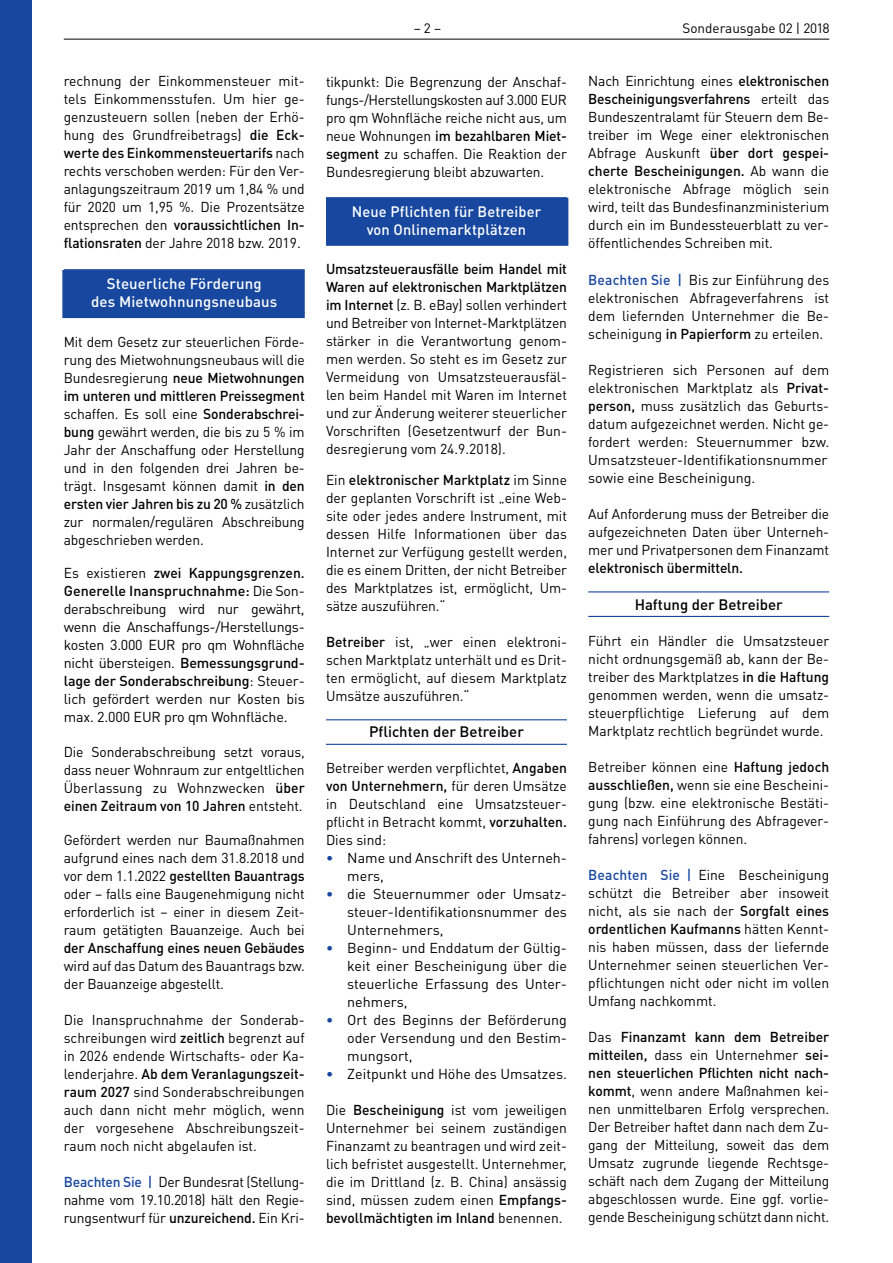
<style>
.page{position:relative;width:893px;height:1263px;background:#fff}
.page>*{position:absolute;margin:0;border:0;box-sizing:border-box;transform-origin:0 0}
.t1{font:500 15px/18px "DIN Pro";letter-spacing:.01em;color:#fff;text-align:center}
.t2{font:500 15px "DIN Pro";color:#000}
.t3{font:14.25px/18px "DIN Pro";color:#000;text-align:justify}
.t4{font:500 14.25px "DIN Pro";letter-spacing:-.01em;color:#000}
.t5{font:13.5px "DIN Pro";color:#000}
.s1{font-weight:500}
.s2{font-weight:500;color:#17479e}
</style>
<div class="page">
<hr style="left:64px;top:39px;width:765px;height:1px;background:#000">
<div style="left:326px;top:198px;width:242px;height:48px;background:#17479e;border:2px solid #17479e"></div>
<hr style="left:326px;top:197px;width:241px;height:1px;background:#17479e">
<hr style="left:326px;top:240px;width:241px;height:1px;background:#17479e">
<hr style="left:326px;top:719px;width:241px;height:1px;background:#17479e">
<hr style="left:326px;top:744px;width:241px;height:1px;background:#17479e">
<hr style="left:588px;top:591px;width:241px;height:1px;background:#17479e">
<hr style="left:588px;top:616px;width:241px;height:1px;background:#17479e">
<div style="left:62px;top:270px;width:243px;height:48px;background:#17479e"></div>
<hr style="left:64px;top:269px;width:241px;height:1px;background:#17479e">
<div style="left:0;top:0;width:32px;height:1263px;background:#17479e"></div>
<p class="t3" style="left:64px;top:71px;width:242px">rechnung der Einkommensteuer mit&shy;tels Einkommensstufen. Um hier ge&shy;genzusteuern sollen (neben der Erhö&shy;hung des Grundfreibetrags) <span class="s1">die Eck&shy;werte des Einkommensteuertarifs</span> nach rechts verschoben werden: Für den Ver&shy;anlagungszeitraum 2019 um 1,84 % und für 2020 um 1,95 %. Die Prozentsätze entsprechen den <span class="s1">voraussichtlichen In&shy;flationsraten</span> der Jahre 2018 bzw. 2019.</p>
<p class="t1" style="left:91px;top:274px;width:188px">Steuerliche Förderung<br>des Mietwohnungsneubaus</p>
<p class="t3" style="left:64px;top:333px;width:242px">Mit dem Gesetz zur steuerlichen Förde&shy;rung des Mietwohnungsneubaus will die Bundesregierung <span class="s1">neue Mietwohnungen im unteren und mittleren Preissegment </span>schaffen. Es soll eine <span class="s1">Sonderabschrei&shy;bung</span> gewährt werden, die bis zu 5 % im Jahr der Anschaffung oder Herstellung und in den folgenden drei Jahren be&shy;trägt. Insgesamt können damit <span class="s1">in den ersten vier Jahren bis zu 20 %</span> zusätzlich zur normalen/regulären Abschreibung abgeschrieben werden.</p>
<p class="t3" style="left:64px;top:564px;width:242px">Es existieren <span class="s1">zwei Kappungsgrenzen.<br>Generelle Inanspruchnahme:</span> Die Son&shy;derabschreibung wird nur gewährt, wenn die Anschaffungs-/Herstellungs&shy;kosten 3.000 EUR pro qm Wohnfläche nicht übersteigen. <span class="s1">Bemessungsgrund&shy;lage der Sonderabschreibung</span>: Steuer&shy;lich gefördert werden nur Kosten bis max. 2.000 EUR pro qm Wohnfläche.</p>
<p class="t3" style="left:64px;top:742px;width:242px">Die Sonderabschreibung setzt voraus, dass neuer Wohnraum zur entgeltlichen Überlassung zu Wohnzwecken <span class="s1">über einen Zeitraum von 10 Jahren</span> entsteht.</p>
<p class="t3" style="left:64px;top:831px;width:242px">Gefördert werden nur Baumaßnahmen aufgrund eines nach dem 31.8.2018 und vor dem 1.1.2022 <span class="s1">gestellten Bauantrags </span>oder – falls eine Baugenehmigung nicht erforderlich ist – einer in diesem Zeit&shy;raum getätigten Bauanzeige. Auch bei</p>
<p class="t4" style="left:64px;top:938px;width:242px">der Anschaffung eines neuen Gebäudes</p>
<p class="t3" style="left:64px;top:957px;width:242px">wird auf das Datum des Bauantrags bzw. der Bauanzeige abgestellt.</p>
<p class="t3" style="left:64px;top:1011px;width:242px">Die Inanspruchnahme der Sonderab&shy;schreibungen wird <span class="s1">zeitlich</span> begrenzt auf in 2026 endende Wirtschafts- oder Ka&shy;lenderjahre. <span class="s1">Ab dem Veranlagungszeit&shy;raum 2027</span> sind Sonderabschreibungen auch dann nicht mehr möglich, wenn der vorgesehene Abschreibungszeit&shy;raum noch nicht abgelaufen ist.</p>
<p class="t3" style="left:64px;top:1173px;width:242px"><span class="s2">Beachten Sie |</span> Der Bundesrat (Stellung&shy;nahme vom 19.10.2018) hält den Regie&shy;rungsentwurf für <span class="s1">unzureichend.</span> Ein Kri-</p>
<p class="t5" style="left:414px;top:19px;width:29px">– 2 –</p>
<p class="t5" style="left:682px;top:19px;width:149px">Sonderausgabe 02 | 2018</p>
<p class="t3" style="left:326px;top:73px;width:242px">tikpunkt: Die Begrenzung der Anschaf&shy;fungs-/Herstellungskosten auf 3.000 EUR pro qm Wohnfläche reiche nicht aus, um neue Wohnungen <span class="s1">im bezahlbaren Miet&shy;segment</span> zu schaffen. Die Reaktion der Bundesregierung bleibt abzuwarten.</p>
<p class="t1" style="left:352px;top:202px;width:191px">Neue Pflichten für Betreiber von Onlinemarktplätzen</p>
<p class="t3" style="left:326px;top:259px;width:242px"><span class="s1">Umsatzsteuerausfälle beim Handel mit Waren auf elektronischen Marktplätzen im Internet</span> (z. B. eBay) sollen verhindert und Betreiber von Internet-Marktplätzen stärker in die Verantwortung genom&shy;men werden. So steht es im Gesetz zur Vermeidung von Umsatzsteuerausfäl&shy;len beim Handel mit Waren im Internet und zur Änderung weiterer steuerlicher Vorschriften (Gesetzentwurf der Bun&shy;desregierung vom 24.9.2018).</p>
<p class="t3" style="left:326px;top:471px;width:242px">Ein <span class="s1">elektronischer Marktplatz</span> im Sinne der geplanten Vorschrift ist „eine Web&shy;site oder jedes andere Instrument, mit dessen Hilfe Informationen über das Internet zur Verfügung gestellt werden, die es einem Dritten, der nicht Betreiber des Marktplatzes ist, ermöglicht, Um&shy;sätze auszuführen.“</p>
<p class="t3" style="left:326px;top:633px;width:242px"><span class="s1">Betreiber</span> ist, „wer einen elektroni&shy;schen Marktplatz unterhält und es Drit&shy;ten ermöglicht, auf diesem Marktplatz Umsätze auszuführen.“</p>
<p class="t2" style="left:369px;top:722px;width:156px">Pflichten der Betreiber</p>
<p class="t3" style="left:326px;top:759px;width:242px">Betreiber werden verpflichtet, <span class="s1">Angaben von Unternehmern,</span> für deren Umsätze in Deutschland eine Umsatzsteuer&shy;pflicht in Betracht kommt, <span class="s1">vorzuhalten.<br></span>Dies sind:</p>
<p class="t3" style="left:347px;top:849px;width:221px;text-indent:-21px"><span class="s2">•</span> Name und Anschrift des Unterneh&shy;mers,</p>
<p class="t3" style="left:347px;top:885px;width:221px;text-indent:-21px"><span class="s2">•</span> die Steuernummer oder Umsatz&shy;steuer-Identifikationsnummer des Unternehmers,</p>
<p class="t3" style="left:347px;top:939px;width:221px;text-indent:-21px"><span class="s2">•</span> Beginn- und Enddatum der Gültig&shy;keit einer Bescheinigung über die steuerliche Erfassung des Unter&shy;nehmers,</p>
<p class="t3" style="left:347px;top:1011px;width:221px;text-indent:-21px"><span class="s2">•</span> Ort des Beginns der Beförderung oder Versendung und den Bestim&shy;mungsort,</p>
<p class="t3" style="left:326px;top:1065px;width:242px"><span class="s2">•</span> Zeitpunkt und Höhe des Umsatzes.</p>
<p class="t3" style="left:326px;top:1101px;width:242px">Die <span class="s1">Bescheinigung</span> ist vom jeweiligen Unternehmer bei seinem zuständigen Finanzamt zu beantragen und wird zeit&shy;lich befristet ausgestellt. Unternehmer, die im Drittland (z. B. China) ansässig sind, müssen zudem einen <span class="s1">Empfangs&shy;bevollmächtigten im Inland</span> benennen.</p>
<p class="t3" style="left:588px;top:71px;width:242px">Nach Einrichtung eines <span class="s1">elektronischen Bescheinigungsverfahrens</span> erteilt das Bundeszentralamt für Steuern dem Be&shy;treiber im Wege einer elektronischen Abfrage Auskunft <span class="s1">über dort gespei&shy;cherte Bescheinigungen.</span> Ab wann die elektronische Abfrage möglich sein wird, teilt das Bundesfinanzministerium durch ein im Bundessteuerblatt zu ver&shy;öffentlichendes Schreiben mit.</p>
<p class="t3" style="left:588px;top:271px;width:242px"><span class="s2">Beachten Sie |</span> Bis zur Einführung des elektronischen Abfrageverfahrens ist dem liefernden Unternehmer die Be&shy;scheinigung <span class="s1">in Papierform</span> zu erteilen.</p>
<p class="t3" style="left:588px;top:361px;width:242px">Registrieren sich Personen auf dem elektronischen Marktplatz als <span class="s1">Privat&shy;person,</span> muss zusätzlich das Geburts&shy;datum aufgezeichnet werden. Nicht ge&shy;fordert werden: Steuernummer bzw.<br>Umsatzsteuer-Identifikationsnummer sowie eine Bescheinigung.</p>
<p class="t3" style="left:588px;top:505px;width:242px">Auf Anforderung muss der Betreiber die aufgezeichneten Daten über Unterneh&shy;mer und Privatpersonen dem Finanzamt</p>
<p class="t4" style="left:588px;top:559px;width:156px">elektronisch übermitteln.</p>
<p class="t2" style="left:635px;top:594px;width:150px">Haftung der Betreiber</p>
<p class="t3" style="left:588px;top:631px;width:242px">Führt ein Händler die Umsatzsteuer nicht ordnungsgemäß ab, kann der Be&shy;treiber des Marktplatzes <span class="s1">in die Haftung </span>genommen werden, wenn die umsatz&shy;steuerpflichtige Lieferung auf dem Marktplatz rechtlich begründet wurde.</p>
<p class="t3" style="left:588px;top:757px;width:242px">Betreiber können eine <span class="s1">Haftung jedoch ausschließen,</span> wenn sie eine Bescheini&shy;gung (bzw. eine elektronische Bestäti&shy;gung nach Einführung des Abfragever&shy;fahrens) vorlegen können.</p>
<p class="t3" style="left:588px;top:865px;width:242px"><span class="s2">Beachten Sie |</span> Eine Bescheinigung schützt die Betreiber aber insoweit nicht, als sie nach der <span class="s1">Sorgfalt eines ordentlichen Kaufmanns</span> hätten Kennt&shy;nis haben müssen, dass der liefernde Unternehmer seinen steuerlichen Ver&shy;pflichtungen nicht oder nicht im vollen Umfang nachkommt.</p>
<p class="t3" style="left:588px;top:1027px;width:242px">Das <span class="s1">Finanzamt kann dem Betreiber mitteilen,</span> dass ein Unternehmer <span class="s1">sei&shy;nen steuerlichen Pflichten nicht nach&shy;kommt</span>, wenn andere Maßnahmen kei&shy;nen unmittelbaren Erfolg versprechen.<br>Der Betreiber haftet dann nach dem Zu&shy;gang der Mitteilung, soweit das dem Umsatz zugrunde liegende Rechtsge&shy;schäft nach dem Zugang der Mitteilung abgeschlossen wurde. Eine ggf. vorlie&shy;gende Bescheinigung schützt dann nicht.</p>
</div>
